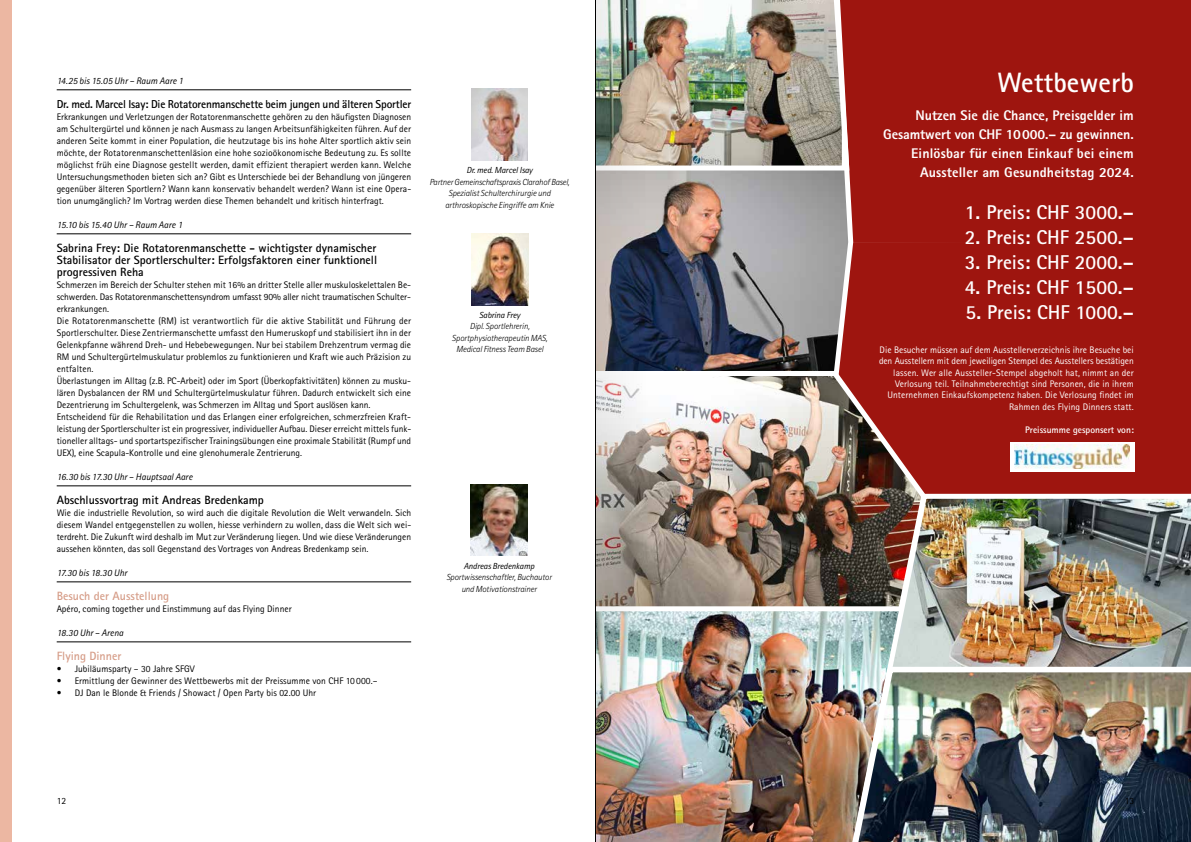
<style>
.page{position:relative;width:1191px;height:842px;background:#fff}
.page>*{position:absolute;margin:0;border:0;box-sizing:border-box;transform-origin:0 0}
.t1{font:700 28px "Rotis Sans Serif Pro";color:#fff}
.t2{font:700 20px "Rotis Sans Serif Pro";color:#fff}
.t3{font:800 14px/19px "Rotis Sans Serif Pro";letter-spacing:.01em;color:#fff;text-align:right}
.t4{font:700 12px/12px "Rotis Sans Serif Pro";color:#000;text-align:justify}
.t5{font:700 12px "Rotis Sans Serif Pro";color:#d69d88}
.t6{font:700 11.5px "Rotis Sans Serif Pro";letter-spacing:-.015em;color:#000}
.t7{font:9.5px/12px "Rotis Sans Serif Pro";color:#000;text-align:justify}
.t8{font:9.5px/11.4px "Rotis Sans Serif Pro";letter-spacing:.01em;color:#fff;text-align:right}
.t9{font:italic 9.5px "Rotis Sans Serif Pro";color:#000}
.t10{font:700 9.5px "Rotis Sans Serif Pro";color:#fff}
.t11{font:italic 300 8.8px/11.5px "Rotis Sans Serif Pro";letter-spacing:-.01em;color:#000;text-align:center}
.t12{font:italic 8.8px "Rotis Sans Serif Pro";letter-spacing:-.01em;color:#000}
</style>
<div class="page">
<div style="left:856px;top:0;width:335px;height:242px;background:#9e150f"></div>
<div style="left:856px;top:242px;width:335px;height:248px;background:#9e150f"></div>
<img style="left:646px;top:368px;width:284px;height:238px">
<img style="left:646px;top:0;width:210px;height:378px">
<img style="left:646px;top:606px;width:200px;height:236px">
<img style="left:846px;top:490px;width:345px;height:173px">
<div style="left:1010px;top:442px;width:124px;height:29px;background:#fff"></div>
<img style="left:1015px;top:444px;width:114px;height:25px">
<img style="left:844px;top:663px;width:347px;height:179px">
<img style="left:646px;top:0;width:206px;height:173px">
<hr style="left:57px;top:90px;width:354px;height:1px;background:#000">
<hr style="left:57px;top:234px;width:354px;height:1px;background:#000">
<hr style="left:57px;top:486px;width:354px;height:1px;background:#000">
<hr style="left:57px;top:582px;width:354px;height:1px;background:#000">
<hr style="left:57px;top:642px;width:354px;height:1px;background:#000">
<img style="left:471px;top:233px;width:57px;height:72px">
<img style="left:471px;top:89px;width:57px;height:72px">
<img style="left:471px;top:485px;width:56px;height:70px">
<div style="left:0;top:0;width:11px;height:842px;background:#ecb7a2"></div>
<img style="left:596px;top:0;width:50px;height:842px">
<hr style="left:595px;top:0;width:1px;height:842px;background:#000">
<p class="t9" style="left:57px;top:75px;width:128px">14.25 bis 15.05 Uhr – Raum Aare 1</p>
<p class="t6" style="left:57px;top:97px;width:356px">Dr. med. Marcel Isay: Die Rotatorenmanschette beim jungen und älteren Sportler</p>
<p class="t7" style="left:57px;top:111px;width:356px">Erkrankungen und Verletzungen der Rotatorenmanschette gehören zu den häufigsten Diagnosen am Schultergürtel und können je nach Ausmass zu langen Arbeitsunfähigkeiten führen. Auf der anderen Seite kommt in einer Population, die heutzutage bis ins hohe Alter sportlich aktiv sein möchte, der Rotatorenmanschettenläsion eine hohe sozioökonomische Bedeutung zu. Es sollte möglichst früh eine Diagnose gestellt werden, damit effizient therapiert werden kann. Welche Untersuchungsmethoden bieten sich an? Gibt es Unterschiede bei der Behandlung von jüngeren gegenüber älteren Sportlern? Wann kann konservativ behandelt werden? Wann ist eine Opera&shy;tion unumgänglich? Im Vortrag werden diese Themen behandelt und kritisch hinterfragt.</p>
<p class="t9" style="left:57px;top:219px;width:127px">15.10 bis 15.40 Uhr – Raum Aare 1</p>
<p class="t4" style="left:57px;top:242px;width:322px">Sabrina Frey: Die Rotatorenmanschette - wichtigster dynamischer Stabilisator der Sportlerschulter: Erfolgsfaktoren einer funktionell progressiven Reha</p>
<p class="t7" style="left:57px;top:279px;width:356px;text-align:left">Schmerzen im Bereich der Schulter stehen mit 16% an dritter Stelle aller muskuloskelettalen Be&shy;schwerden. Das Rotatorenmanschettensyndrom umfasst 90% aller nicht traumatischen Schulter&shy;erkrankungen.<br>Die Rotatorenmanschette (RM) ist verantwortlich für die aktive Stabilität und Führung der Sportlerschulter. Diese Zentriermanschette umfasst den Humeruskopf und stabilisiert ihn in der Gelenkpfanne während Dreh- und Hebebewegungen. Nur bei stabilem Drehzentrum vermag die RM und Schultergürtelmuskulatur problemlos zu funktionieren und Kraft wie auch Präzision zu entfalten.<br>Überlastungen im Alltag (z.B. PC-Arbeit) oder im Sport (Überkopfaktivitäten) können zu musku&shy;lären Dysbalancen der RM und Schultergürtelmuskulatur führen. Dadurch entwickelt sich eine Dezentrierung im Schultergelenk, was Schmerzen im Alltag und Sport auslösen kann.<br>Entscheidend für die Rehabilitation und das Erlangen einer erfolgreichen, schmerzfreien Kraft&shy;leistung der Sportlerschulter ist ein progressiver, individueller Aufbau. Dieser erreicht mittels funk&shy;tioneller alltags- und sportartspezifischer Trainingsübungen eine proximale Stabilität (Rumpf und UEX), eine Scapula-Kontrolle und eine glenohumerale Zentrierung.</p>
<p class="t9" style="left:57px;top:471px;width:137px">16.30 bis 17.30 Uhr – Hauptsaal Aare</p>
<p class="t4" style="left:57px;top:494px;width:209px">Abschlussvortrag mit Andreas Bredenkamp</p>
<p class="t7" style="left:57px;top:507px;width:356px">Wie die industrielle Revolution, so wird auch die digitale Revolution die Welt verwandeln. Sich diesem Wandel entgegenstellen zu wollen, hiesse verhindern zu wollen, dass die Welt sich wei&shy;terdreht. Die Zukunft wird deshalb im Mut zur Veränderung liegen. Und wie diese Veränderungen aussehen könnten, das soll Gegenstand des Vortrages von Andreas Bredenkamp sein.</p>
<p class="t9" style="left:57px;top:567px;width:72px">17.30 bis 18.30 Uhr</p>
<p class="t5" style="left:57px;top:588px;width:114px">Besuch der Ausstellung</p>
<p class="t7" style="left:57px;top:603px;width:236px">Apéro, coming together und Einstimmung auf das Flying Dinner</p>
<p class="t9" style="left:57px;top:627px;width:68px">18.30 Uhr – Arena</p>
<p class="t5" style="left:57px;top:648px;width:66px">Flying Dinner</p>
<p class="t7" style="left:57px;top:663px;width:139px">• Jubiläumsparty – 30 Jahre SFGV</p>
<p class="t7" style="left:57px;top:675px;width:322px">• Ermittlung der Gewinner des Wettbewerbs mit der Preissumme von CHF 10 000.–</p>
<p class="t7" style="left:57px;top:687px;width:261px">• DJ Dan le Blonde &amp; Friends / Showact / Open Party bis 02.00 Uhr</p>
<p class="t12" style="left:466px;top:165px;width:68px">Dr. med. Marcel Isay</p>
<p class="t11" style="left:429px;top:176px;width:141px">Partner Gemeinschaftspraxis Clarahof Basel,<br>Spezialist Schulterchirurgie und arthroskopische Eingriffe am Knie</p>
<p class="t12" style="left:479px;top:310px;width:43px">Sabrina Frey</p>
<p class="t11" style="left:452px;top:321px;width:97px">Dipl. Sportlehrerin,<br>Sportphysiotherapeutin MAS,<br>Medical Fitness Team Basel</p>
<p class="t12" style="left:464px;top:560px;width:72px">Andreas Bredenkamp</p>
<p class="t11" style="left:446px;top:571px;width:107px">Sportwissenschaftler, Buchautor und Motivationstrainer</p>
<h1 class="t1" style="left:997px;top:65px;width:138px">Wettbewerb</h1>
<h3 class="t3" style="left:883px;top:105px;width:252px">Nutzen Sie die Chance, Preisgelder im Gesamtwert von CHF 10000.– zu gewinnen.<br>Einlösbar für einen Einkauf bei einem Aussteller am Gesundheitstag 2024.</h3>
<h2 class="t2" style="left:965px;top:199px;width:170px">1. Preis: CHF 3000.–</h2>
<h2 class="t2" style="left:965px;top:224px;width:170px">2. Preis: CHF 2500.–</h2>
<h2 class="t2" style="left:965px;top:249px;width:170px">3. Preis: CHF 2000.–</h2>
<h2 class="t2" style="left:965px;top:274px;width:170px">4. Preis: CHF 1500.–</h2>
<h2 class="t2" style="left:965px;top:299px;width:170px">5. Preis: CHF 1000.–</h2>
<p class="t8" style="left:879px;top:344px;width:256px">Die Besucher müssen auf dem Ausstellerverzeichnis ihre Besuche bei den Ausstellern mit dem jeweiligen Stempel des Ausstellers bestätigen lassen. Wer alle Aussteller-Stempel abgeholt hat, nimmt an der Verlosung teil. Teilnahmeberechtigt sind Personen, die in ihrem Unternehmen Einkaufskompetenz haben. Die Verlosung findet im Rahmen des Flying Dinners statt.</p>
<p class="t10" style="left:1025px;top:423px;width:110px">Preissumme gesponsert von:</p>
<p class="t7" style="left:57px;top:795px;width:11px">12</p>
<p class="t7" style="left:1124px;top:795px;width:11px">13</p>
</div>
